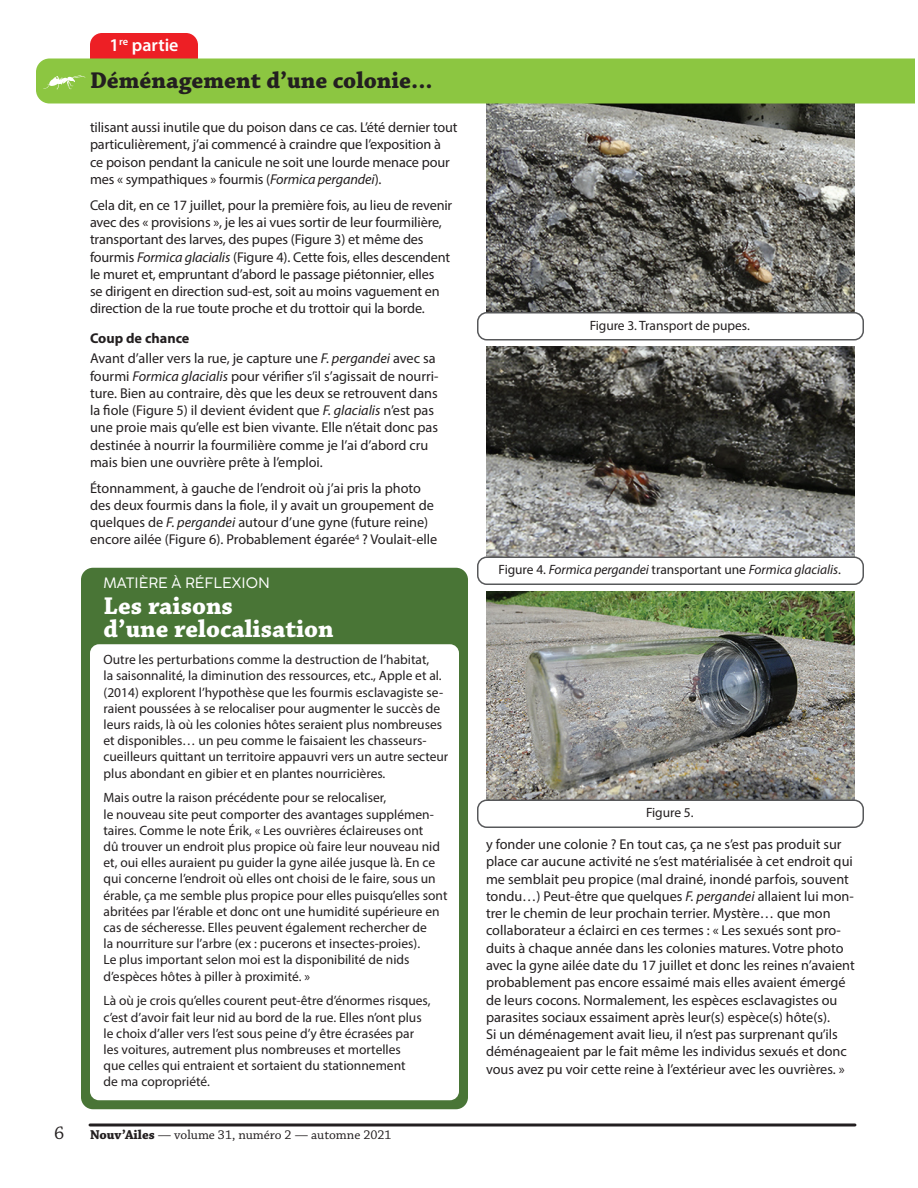
<style>
.page{position:relative;width:918px;height:1188px;background:#fff}
.page>*{position:absolute;margin:0;border:0;box-sizing:border-box;transform-origin:0 0}
.t1{font:700 25.5px/22.5px "Chaparral Pro";color:#fff}
.t2{font:700 24px "Chaparral Pro";color:#231f20}
.t3{font:19.5px "Chaparral Pro";color:#231f20}
.t4{font:600 18px "Myriad Pro";color:#fff}
.t5{font:15px "Coco Sharp";color:#fff}
.t6{font:14.25px/17.2px "Myriad Pro";color:#231f20}
.t7{font:13.5px/16.2px "Myriad Pro";color:#231f20}
.t8{font:italic 13.5px "Myriad Pro";letter-spacing:-.005em;color:#231f20}
.t9{font:13.5px "Chaparral Pro";color:#231f20}
.s1{font-style:italic}
.s2{font-weight:700}
.s3{font-style:normal}
</style>
<div class="page">
<hr style="left:90px;top:1124px;width:765px;height:2px;background:#231f20">
<div style="left:81px;top:568px;width:387px;height:541px;background:#497536;border-radius:12px"></div>
<div style="left:90px;top:644px;width:369px;height:456px;background:#fff;border-radius:9px"></div>
<img style="left:486px;top:104px;width:369px;height:208px">
<img style="left:486px;top:346px;width:369px;height:210px">
<img style="left:486px;top:592px;width:369px;height:208px">
<div style="left:90px;top:33px;width:108px;height:39px;background:#ed1f25;border-radius:12px"></div>
<div style="left:36px;top:58px;width:879px;height:46px;background:#8cc641"></div>
<div style="left:477px;top:800px;width:387px;height:28px;border:2px solid #57585a;border-radius:9px"></div>
<div style="left:477px;top:556px;width:387px;height:29px;border:2px solid #57585a;border-radius:9px"></div>
<div style="left:477px;top:312px;width:387px;height:28px;border:2px solid #57585a;border-radius:9px"></div>
<p class="t4" style="left:109px;top:33px;width:71px">1<sup>re</sup> partie</p>
<h2 class="t2" style="left:90px;top:67px;width:344px">Déménagement d’une colonie...</h2>
<p class="t6" style="left:90px;top:119px;width:369px">tilisant aussi inutile que du poison dans ce cas. L’été dernier tout particulièrement, j’ai commencé à craindre que l’exposition à ce poison pendant la canicule ne soit une lourde menace pour mes « sympathiques » fourmis (<span class="s1">Formica pergandei</span>).</p>
<p class="t6" style="left:90px;top:196px;width:364px">Cela dit, en ce 17 juillet, pour la première fois, au lieu de revenir avec des « provisions », je les ai vues sortir de leur fourmilière, transportant des larves, des pupes (Figure 3) et même des fourmis <span class="s1">Formica glacialis</span> (Figure 4). Cette fois, elles descendent le muret et, empruntant d’abord le passage piétonnier, elles<br>se dirigent en direction sud-est, soit au moins vaguement en direction de la rue toute proche et du trottoir qui la borde.</p>
<p class="t6" style="left:90px;top:328px;width:347px;line-height:20.2px"><span class="s2">Coup de chance<br></span>Avant d’aller vers la rue, je capture une <span class="s1">F. pergandei</span> avec sa</p>
<p class="t6" style="left:90px;top:367px;width:350px">fourmi <span class="s1">Formica glacialis</span> pour vérifier s’il s’agissait de nourri&shy;ture. Bien au contraire, dès que les deux se retrouvent dans la fiole (Figure 5) il devient évident que <span class="s1">F. glacialis</span> n’est pas une proie mais qu’elle est bien vivante. Elle n’était donc pas destinée à nourrir la fourmilière comme je l’ai d’abord cru mais bien une ouvrière prête à l’emploi.</p>
<p class="t6" style="left:90px;top:479px;width:349px">Étonnamment, à gauche de l’endroit où j’ai pris la photo des deux fourmis dans la fiole, il y avait un groupement de quelques de <span class="s1">F. pergandei</span> autour d’une gyne (future reine) encore ailée (Figure 6). Probablement égarée<sup>4</sup> ? Voulait-elle</p>
<p class="t5" style="left:104px;top:573px;width:168px">MATIÈRE À RÉFLEXION</p>
<h1 class="t1" style="left:104px;top:596px;width:232px">Les raisons<br>d’une relocalisation</h1>
<p class="t7" style="left:104px;top:651px;width:346px">Outre les perturbations comme la destruction de l’habitat,<br>la saisonnalité, la diminution des ressources, etc., Apple et al. (2014) explorent l’hypothèse que les fourmis esclavagiste se&shy;raient poussées à se relocaliser pour augmenter le succès de leurs raids, là où les colonies hôtes seraient plus nombreuses et disponibles… un peu comme le faisaient les chasseurs&shy;cueilleurs quittant un territoire appauvri vers un autre secteur plus abondant en gibier et en plantes nourricières.</p>
<p class="t7" style="left:104px;top:790px;width:346px">Mais outre la raison précédente pour se relocaliser,<br>le nouveau site peut comporter des avantages supplémen&shy;taires. Comme le note Érik, « Les ouvrières éclaireuses ont<br>dû trouver un endroit plus propice où faire leur nouveau nid et, oui elles auraient pu guider la gyne ailée jusque là. En ce qui concerne l’endroit où elles ont choisi de le faire, sous un érable, ça me semble plus propice pour elles puisqu’elles sont abritées par l’érable et donc ont une humidité supérieure en cas de sécheresse. Elles peuvent également rechercher de<br>la nourriture sur l’arbre (ex : pucerons et insectes-proies).<br>Le plus important selon moi est la disponibilité de nids d’espèces hôtes à piller à proximité. »</p>
<p class="t7" style="left:104px;top:993px;width:329px">Là où je crois qu’elles courent peut-être d’énormes risques, c’est d’avoir fait leur nid au bord de la rue. Elles n’ont plus le choix d’aller vers l’est sous peine d’y être écrasées par les voitures, autrement plus nombreuses et mortelles<br>que celles qui entraient et sortaient du stationnement<br>de ma copropriété.</p>
<h3 class="t3" style="left:54px;top:1122px;width:12px">6</h3>
<p class="t9" style="left:90px;top:1128px;width:303px"><span class="s2">Nouv’Ailes</span> — volume 31, numéro 2 — automne 2021</p>
<p class="t7" style="left:590px;top:317px;width:162px">Figure 3. Transport de pupes.</p>
<p class="t8" style="left:499px;top:561px;width:344px"><span class="s3">Figure 4.</span> Formica pergandei <span class="s3">transportant une</span> Formica glacialis<span class="s3">.</span></p>
<p class="t7" style="left:646px;top:804px;width:49px">Figure 5.</p>
<p class="t6" style="left:486px;top:836px;width:370px">y fonder une colonie ? En tout cas, ça ne s’est pas produit sur place car aucune activité ne s’est matérialisée à cet endroit qui me semblait peu propice (mal drainé, inondé parfois, souvent tondu…) Peut-être que quelques <span class="s1">F. pergandei</span> allaient lui mon&shy;trer le chemin de leur prochain terrier. Mystère… que mon collaborateur a éclairci en ces termes : « Les sexués sont pro&shy;duits à chaque année dans les colonies matures. Votre photo avec la gyne ailée date du 17 juillet et donc les reines n’avaient probablement pas encore essaimé mais elles avaient émergé de leurs cocons. Normalement, les espèces esclavagistes ou parasites sociaux essaiment après leur(s) espèce(s) hôte(s).<br>Si un déménagement avait lieu, il n’est pas surprenant qu’ils déménageaient par le fait même les individus sexués et donc vous avez pu voir cette reine à l’extérieur avec les ouvrières. »</p>
</div>
